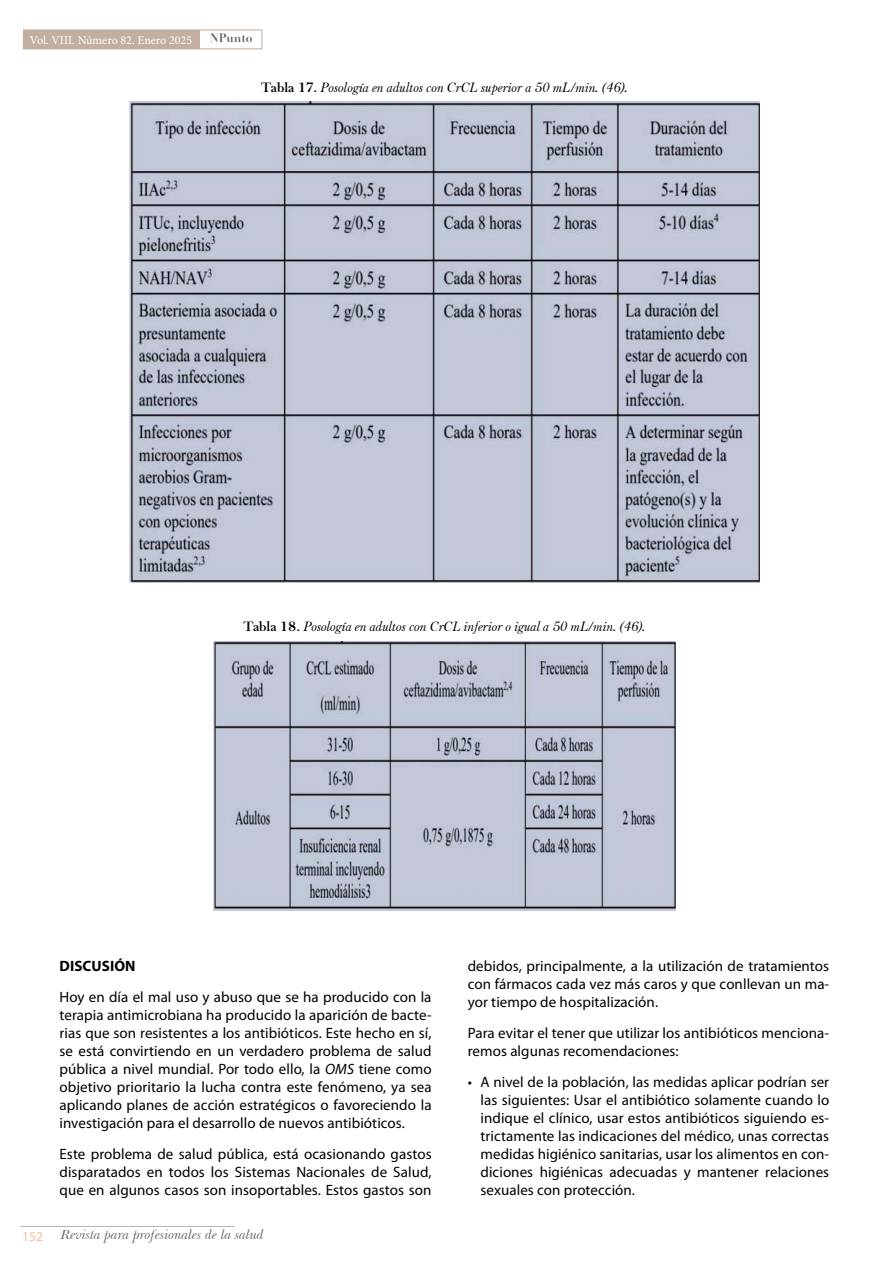
<style>
.page{position:relative;width:893px;height:1263px;background:#fff}
.page>*{position:absolute;margin:0;border:0;box-sizing:border-box;transform-origin:0 0}
.t1{font:15px/18px "Myriad Pro";letter-spacing:.005em;color:#000;text-align:justify}
.t2{font:700 15px "Myriad Pro";letter-spacing:.005em;color:#000}
.t3{font:italic 13.5px "Baskerville F";color:#000}
.t4{font:italic 13.5px "Baskerville BT";color:#646363}
.t5{font:13.5px "Myriad Pro";color:#f6bc96}
.t6{font:12px "Minion Pro";color:#fff}
.t7{font:700 12px "Didot LT Pro";color:#646363}
.s1{font-weight:700;font-style:normal}
.s2{font-style:italic}
</style>
<div class="page">
<div style="left:23px;top:30px;width:239px;height:19px;border:1px solid #c2afa0"></div>
<div style="left:23px;top:30px;width:177px;height:19px;background:#c2afa0"></div>
<hr style="left:20px;top:1226px;width:215px;height:1px;background:#c2afa0">
<img style="left:130px;top:101px;width:630px;height:481px">
<img style="left:213px;top:641px;width:463px;height:269px">
<p class="t6" style="left:30px;top:32px;width:164px">Vol. VIII. Número 82. Enero 2025</p>
<p class="t7" style="left:210px;top:30px;width:44px">NPunto</p>
<p class="t3" style="left:261px;top:80px;width:368px"><span class="s1">Tabla 17.</span> Posología en adultos con CrCL superior a 50 mL/min. (46).</p>
<p class="t3" style="left:243px;top:619px;width:404px"><span class="s1">Tabla 18.</span> Posología en adultos con CrCL inferior o igual a 50 mL/min. (46).</p>
<p class="t2" style="left:60px;top:958px;width:78px">DISCUSIÓN</p>
<p class="t1" style="left:60px;top:988px;width:374px">Hoy en día el mal uso y abuso que se ha producido con la terapia antimicrobiana ha producido la aparición de bacte&shy;rias que son resistentes a los antibióticos. Este hecho en sí, se está convirtiendo en un verdadero problema de salud pública a nivel mundial. Por todo ello, la <span class="s2">OMS</span> tiene como objetivo prioritario la lucha contra este fenómeno, ya sea aplicando planes de acción estratégicos o favoreciendo la investigación para el desarrollo de nuevos antibióticos.</p>
<p class="t1" style="left:60px;top:1145px;width:374px">Este problema de salud pública, está ocasionando gastos disparatados en todos los Sistemas Nacionales de Salud, que en algunos casos son insoportables. Estos gastos son</p>
<p class="t5" style="left:22px;top:1228px;width:22px">152</p>
<p class="t4" style="left:61px;top:1227px;width:205px">Revista para profesionales de la salud</p>
<p class="t1" style="left:468px;top:957px;width:363px">debidos, principalmente, a la utilización de tratamientos con fármacos cada vez más caros y que conllevan un ma&shy;yor tiempo de hospitalización.</p>
<p class="t1" style="left:468px;top:1024px;width:363px">Para evitar el tener que utilizar los antibióticos menciona&shy;remos algunas recomendaciones:</p>
<p class="t1" style="left:480px;top:1073px;width:350px;text-indent:-13px">• A nivel de la población, las medidas aplicar podrían ser las siguientes: Usar el antibiótico solamente cuando lo indique el clínico, usar estos antibióticos siguiendo es&shy;trictamente las indicaciones del médico, unas correctas medidas higiénico sanitarias, usar los alimentos en con&shy;diciones higiénicas adecuadas y mantener relaciones sexuales con protección.</p>
</div>
